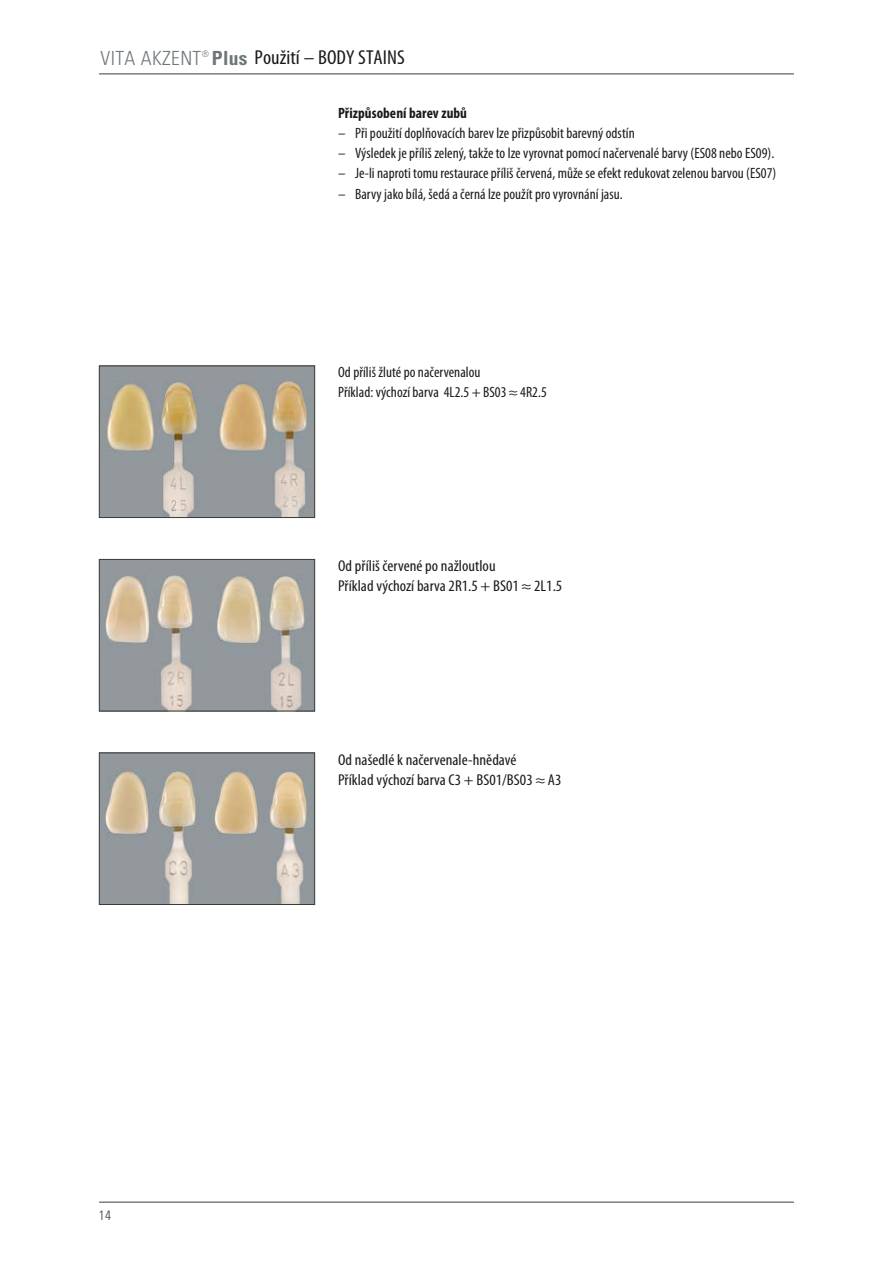
<style>
.page{position:relative;width:893px;height:1263px;background:#fff}
.page>*{position:absolute;margin:0;border:0;box-sizing:border-box;transform-origin:0 0}
.t1{font:condensed 20.25px "Myriad Pro";letter-spacing:.005em;color:#1a1a1a;scale:1.05 1}
.t2{font:condensed 15.75px/20.2px "Myriad Pro";letter-spacing:.005em;color:#1a1a1a;scale:1.05 1}
.t3{font:condensed 15px/20.2px "Myriad Pro";letter-spacing:.005em;color:#1a1a1a}
.t4{font:700 condensed 15px "Myriad Pro";letter-spacing:.005em;color:#1a1a1a}
.t5{font:300 condensed 13.5px "Univers";color:#3b3b3a}
.s1{font-family:"Univers";font-weight:300;font-size:19.5px;color:#6f767a}
.s2{font-family:"Univers";font-weight:700;font-size:19.5px;color:#6f767a}
</style>
<div class="page">
<hr style="left:99px;top:74px;width:695px;height:1px;background:#3b3b3a">
<hr style="left:99px;top:1202px;width:695px;height:1px;background:#3b3b3a">
<img style="left:101px;top:368px;width:212px;height:148px">
<div style="left:99px;top:366px;width:216px;height:152px;border:1px solid #3b3b3a"></div>
<img style="left:101px;top:561px;width:212px;height:148px">
<div style="left:99px;top:559px;width:216px;height:152px;border:1px solid #3b3b3a"></div>
<img style="left:101px;top:755px;width:212px;height:148px">
<div style="left:99px;top:753px;width:216px;height:152px;border:1px solid #3b3b3a"></div>
<h1 class="t1" style="left:101px;top:47px;width:291px"><span class="s1">VITA AKZENT</span><sup>®</sup> <span class="s2">Plus</span> Použití – BODY STAINS</h1>
<p class="t4" style="left:338px;top:104px;width:131px">Přizpůsobení barev zubů</p>
<p class="t3" style="left:338px;top:123px;width:298px">– Při použití doplňovacích barev lze přizpůsobit barevný odstín</p>
<p class="t3" style="left:338px;top:143px;width:438px">– Výsledek je příliš zelený, takže to lze vyrovnat pomocí načervenalé barvy (ES08 nebo ES09).</p>
<p class="t3" style="left:338px;top:164px;width:440px">– Je-li naproti tomu restaurace příliš červená, může se efekt redukovat zelenou barvou (ES07)</p>
<p class="t3" style="left:338px;top:184px;width:286px">– Barvy jako bílá, šedá a černá lze použít pro vyrovnání jasu.</p>
<p class="t3" style="left:338px;top:362px;width:210px">Od příliš žluté po načervenalou<br>Příklad: výchozí barva 4L2.5 + BS03 ≈ 4R2.5</p>
<p class="t2" style="left:338px;top:556px;width:215px">Od příliš červené po nažloutlou<br>Příklad výchozí barva 2R1.5 + BS01 ≈ 2L1.5</p>
<p class="t5" style="left:99px;top:1207px;width:14px">14</p>
<p class="t2" style="left:338px;top:749px;width:214px">Od našedlé k načervenale-hnědavé<br>Příklad výchozí barva C3 + BS01/BS03 ≈ A3</p>
</div>
